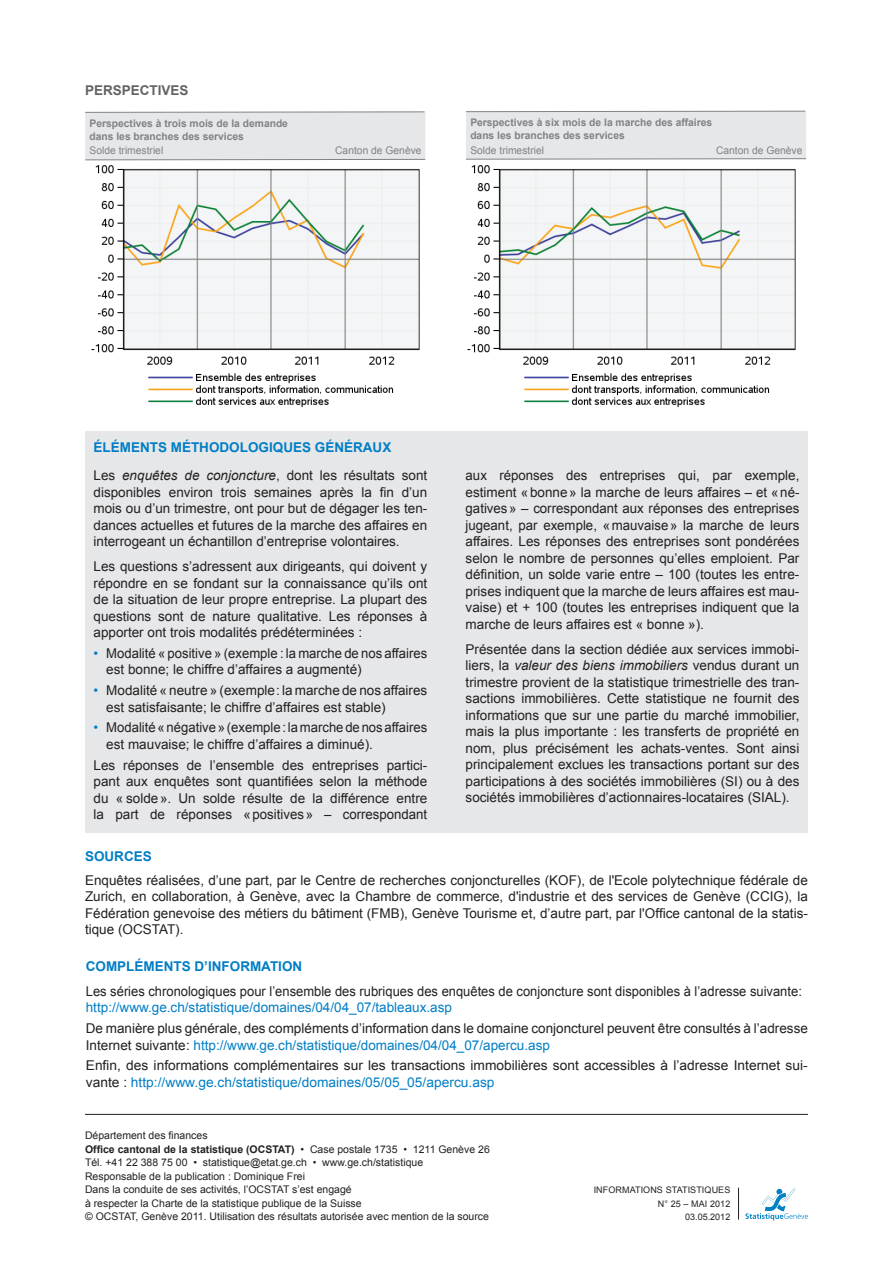
<style>
.page{position:relative;width:893px;height:1263px;background:#fff}
.page>*{position:absolute;margin:0;border:0;box-sizing:border-box;transform-origin:0 0}
.t1{font:13.5px/16.5px "Arial";color:#231f20;text-align:justify}
.t2{font:13.5px "Arial";color:#231f20;scale:.96 1}
.t3{font:700 13.5px "Arial";color:#007ec5}
.t4{font:13.5px "Arial";color:#007ec5}
.t5{font:700 13.5px "Arial";color:#636366}
.t6{font:10.5px/13.5px "Arial";color:#231f20}
.t7{font:700 10.5px/12.6px "Arial";color:#808285}
.t8{font:10.5px "Arial";color:#808285}
.t9{font:9px/13.5px "Arial";letter-spacing:.01em;color:#231f20;text-align:right}
.s1{font-style:italic}
.s2{color:#007ec5}
.s3{font-weight:700}
</style>
<div class="page">
<hr style="left:85px;top:1114px;width:723px;height:1px;background:#231f20">
<svg style="left:745px;top:1188px;width:63px;height:32px"></svg>
<hr style="left:738px;top:1188px;width:1px;height:31px;background:#231f20">
<div style="left:85px;top:432px;width:723px;height:401px;background:#e6e7e9"></div>
<img style="left:85px;top:160px;width:335px;height:247px">
<img style="left:467px;top:165px;width:329px;height:242px">
<div style="left:85px;top:111px;width:341px;height:49px;background:#e6e7e9"></div>
<div style="left:466px;top:111px;width:340px;height:49px;background:#e6e7e9"></div>
<p class="t5" style="left:85px;top:81px;width:10px">PERSPECTIVES</p>
<p class="t7" style="left:90px;top:117px;width:200px">Perspectives à trois mois de la demande dans les branches des services</p>
<p class="t8" style="left:90px;top:144px;width:75px">Solde trimestriel</p>
<p class="t8" style="left:335px;top:144px;width:88px">Canton de Genève</p>
<p class="t7" style="left:470px;top:117px;width:243px">Perspectives à six mois de la marche des affaires dans les branches des services</p>
<p class="t8" style="left:470px;top:143px;width:75px">Solde trimestriel</p>
<p class="t8" style="left:716px;top:143px;width:88px">Canton de Genève</p>
<p class="t3" style="left:94px;top:439px;width:299px">éléments méthodologiques généraux</p>
<p class="t1" style="left:94px;top:467px;width:335px">Les <span class="s1">enquêtes de conjoncture</span>, dont les résultats sont disponibles environ trois semaines après la fin d’un mois ou d’un trimestre, ont pour but de dégager les ten&shy;dances actuelles et futures de la marche des affaires en interrogeant un échantillon d’entreprise volontaires.</p>
<p class="t1" style="left:94px;top:558px;width:335px">Les questions s’adressent aux dirigeants, qui doivent y répondre en se fondant sur la connaissance qu’ils ont de la situation de leur propre entreprise. La plupart des questions sont de nature qualitative. Les réponses à apporter ont trois modalités prédéterminées :</p>
<p class="t1" style="left:106px;top:645px;width:322px;text-indent:-13px"><span class="s2">•</span> Modalité « positive » (exemple : la marche de nos affaires est bonne; le chiffre d’affaires a augmenté)</p>
<p class="t1" style="left:106px;top:682px;width:323px;text-indent:-13px"><span class="s2">•</span> Modalité « neutre » (exemple : la marche de nos affaires est satisfaisante; le chiffre d’affaires est stable)</p>
<p class="t1" style="left:106px;top:719px;width:322px;text-indent:-13px"><span class="s2">•</span> Modalité « négative » (exemple : la marche de nos affaires est mauvaise; le chiffre d’affaires a diminué).</p>
<p class="t1" style="left:94px;top:757px;width:335px">Les réponses de l’ensemble des entreprises partici&shy;pant aux enquêtes sont quantifiées selon la méthode du « solde». Un solde résulte de la différence entre la part de réponses «positives» – correspondant</p>
<p class="t1" style="left:466px;top:467px;width:335px">aux réponses des entreprises qui, par exemple, estiment «bonne» la marche de leurs affaires – et «né&shy;gatives» – correspondant aux réponses des entreprises jugeant, par exemple, «mauvaise» la marche de leurs affaires. Les réponses des entreprises sont pondérées selon le nombre de personnes qu’elles emploient. Par définition, un solde varie entre – 100 (toutes les entre&shy;prises indiquent que la marche de leurs affaires est mau&shy;vaise) et + 100 (toutes les entreprises indiquent que la marche de leurs affaires est « bonne »).</p>
<p class="t1" style="left:466px;top:641px;width:335px">Présentée dans la section dédiée aux services immobi&shy;liers, la <span class="s1">valeur des biens immobiliers</span> vendus durant un trimestre provient de la statistique trimestrielle des tran&shy;sactions immobilières. Cette statistique ne fournit des informations que sur une partie du marché immobilier, mais la plus importante : les transferts de propriété en nom, plus précisément les achats-ventes. Sont ainsi principalement exclues les transactions portant sur des participations à des sociétés immobilières (SI ) ou à des sociétés immobilières d’actionnaires-locataires (SIAL</p>
<p class="t1" style="left:781px;top:789px;width:10px">).</p>
<p class="t3" style="left:85px;top:847px;width:68px">Sources</p>
<p class="t1" style="left:85px;top:872px;width:724px">Enquêtes réalisées, d’une part, par le Centre de recherches conjoncturelles (KOF), de l'Ecole polytechnique fédérale de Zurich, en collaboration, à Genève, avec la Chambre de commerce, d'industrie et des services de Genève (CCI G), la Fédération genevoise des métiers du bâtiment (FMB), Genève Tourisme et, d’autre part, par l'Office cantonal de la statis&shy;tique (OCSTAT</p>
<p class="t1" style="left:175px;top:921px;width:10px">).</p>
<p class="t3" style="left:86px;top:957px;width:218px">Compléments d’information</p>
<p class="t2" style="left:86px;top:982px;width:748px">Les séries chronologiques pour l’ensemble des rubriques des enquêtes de conjoncture sont disponibles à l’adresse suivante :</p>
<p class="t4" style="left:86px;top:999px;width:368px">http://www.ge.ch/statistique/domaines/04/04_07/tableaux.asp</p>
<p class="t1" style="left:86px;top:1020px;width:724px">De manière plus générale, des compléments d’information dans le domaine conjoncturel peuvent être consultés à l’adresse<br>I nternet suivante : <span class="s2">http://www.ge.ch/statistique/domaines/04/04_07/apercu.asp</span></p>
<p class="t1" style="left:86px;top:1057px;width:723px">Enfin, des informations complémentaires sur les transactions immobilières sont accessibles à l’adresse Internet sui&shy;vante : <span class="s2">http://www.ge.ch/statistique/domaines/05/05_05/apercu.asp</span></p>
<p class="t6" style="left:85px;top:1129px;width:406px">Département des finances<br><span class="s3">Office cantonal de la statistique (OCSTAT)</span> • Case postale 1735 • 1211 Genève 26<br>Tél. +41 22 388 75 00 • statistique@etat.ge.ch • www.ge.ch/statistique<br>Responsable de la publication : Dominique Frei<br>Dans la conduite de ses activités, l’OCSTAT s’est engagé<br>à respecter la Charte de la statistique publique de la Suisse<br>© OCSTAT, Genève 2011. Utilisation des résultats autorisée avec mention de la source</p>
<p class="t9" style="left:594px;top:1183px;width:17px">Infor</p>
<p class="t9" style="left:622px;top:1183px;width:14px">matio</p>
<p class="t9" style="left:650px;top:1183px;width:21px">ns statisti</p>
<p class="t9" style="left:658px;top:1183px;width:74px">qu es<br>N° 25 – mai 2012<br>03.05.2012</p>
</div>
